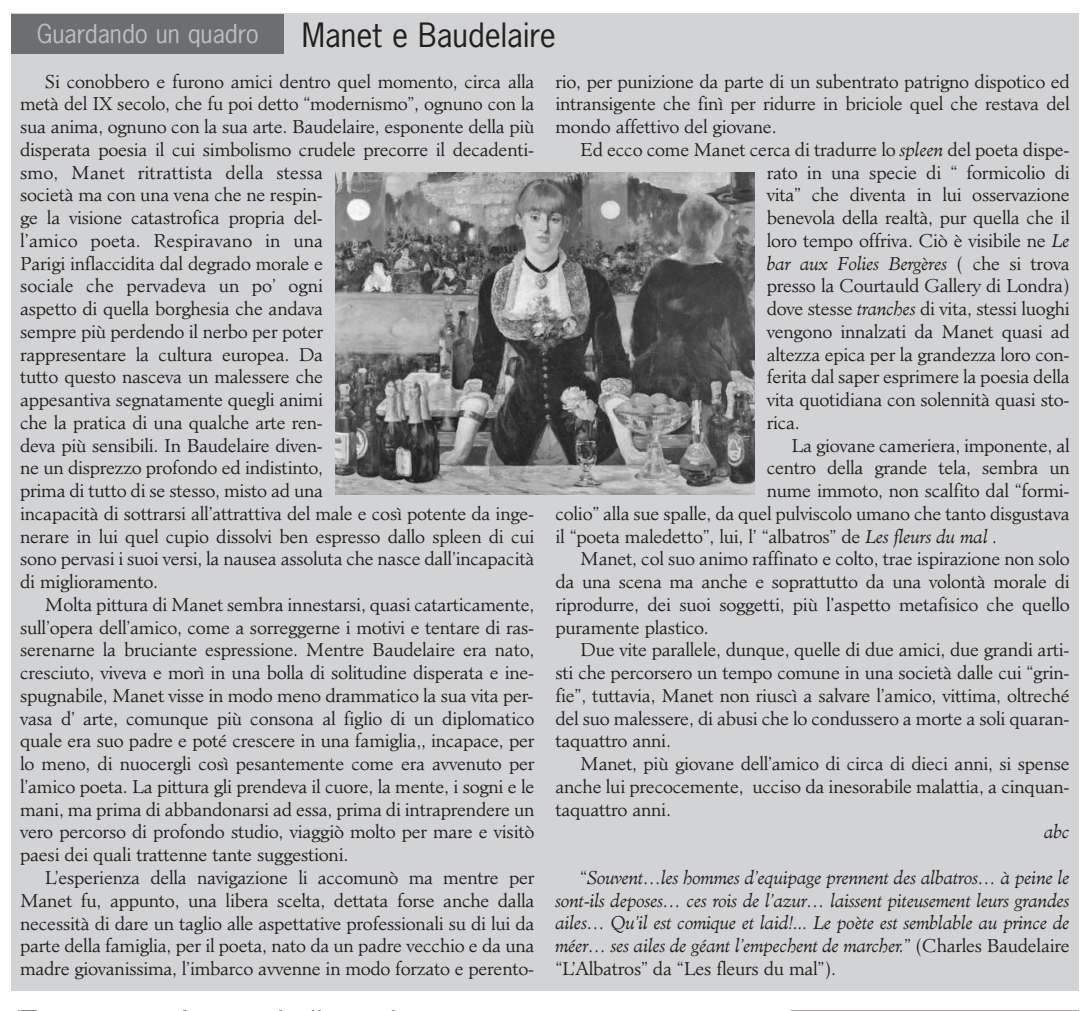
<style>
.page{position:relative;width:1090px;height:1011px;background:#fff}
.page>*{position:absolute;margin:0;border:0;box-sizing:border-box;transform-origin:0 0}
.t1{font:31.5px "News Gothic";color:#231f20}
.t2{font:24.5px "News Gothic";color:#bcbec0}
.t3{font:300 18.03px/22.8px "Minister";letter-spacing:-.015em;color:#231f20;text-align:justify}
.t4{font:italic 300 18.03px/22.8px "Minister";letter-spacing:-.015em;color:#231f20;text-align:justify}
.s1{font-style:italic}
.s2{font-style:normal}
</style>
<div class="page">
<div style="left:11px;top:14px;width:1067px;height:977px;background:#d1d3d4"></div>
<div style="left:11px;top:14px;width:273px;height:39px;background:#6d6e70"></div>
<img style="left:335px;top:173px;width:419px;height:322px">
<hr style="left:571px;top:1010px;width:196px;height:1px;background:#6d6e70">
<svg style="left:790px;top:1010px;width:288px;height:1px"></svg>
<h2 class="t2" style="left:37px;top:24px;width:223px">Guardando un quadro</h2>
<h1 class="t1" style="left:302px;top:22px;width:255px">Manet e Baudelaire</h1>
<p class="t3" style="left:20px;top:71px;width:516px;text-align:left;text-indent:25px">Si conobbero e furono amici dentro quel momento, circa alla metà del IX secolo, che fu poi detto “modernismo”, ognuno con la sua anima, ognuno con la sua arte. Baudelaire, esponente della più disperata poesia il cui simbolismo crudele precorre il decadenti&shy;smo, Manet ritrattista della stessa<br>società ma con una vena che ne respin-<br>ge la visione catastrofica propria del-<br>l’amico poeta. Respiravano in una<br>Parigi inflaccidita dal degrado morale e<br>sociale che pervadeva un po’ ogni<br>aspetto di quella borghesia che andava<br>sempre più perdendo il nerbo per poter<br>rappresentare la cultura europea. Da<br>tutto questo nasceva un malessere che<br>appesantiva segnatamente quegli animi<br>che la pratica di una qualche arte ren-<br>deva più sensibili. In Baudelaire diven-<br>ne un disprezzo profondo ed indistinto,<br>prima di tutto di se stesso, misto ad una<br>incapacità di sottrarsi all’attrattiva del male e così potente da inge&shy;nerare in lui quel cupio dissolvi ben espresso dallo spleen di cui sono pervasi i suoi versi, la nausea assoluta che nasce dall’incapacità di miglioramento.</p>
<p class="t3" style="left:20px;top:594px;width:516px;text-indent:25px">Molta pittura di Manet sembra innestarsi, quasi catarticamente, sull’opera dell’amico, come a sorreggerne i motivi e tentare di ras&shy;serenarne la bruciante espressione. Mentre Baudelaire era nato, cresciuto, viveva e morì in una bolla di solitudine disperata e ine&shy;spugnabile, Manet visse in modo meno drammatico la sua vita per&shy;vasa d’ arte, comunque più consona al figlio di un diplomatico quale era suo padre e poté crescere in una famiglia,, incapace, per lo meno, di nuocergli così pesantemente come era avvenuto per l’amico poeta. La pittura gli prendeva il cuore, la mente, i sogni e le mani, ma prima di abbandonarsi ad essa, prima di intraprendere un vero percorso di profondo studio, viaggiò molto per mare e visitò paesi dei quali trattenne tante suggestioni.</p>
<p class="t3" style="left:20px;top:867px;width:516px;text-indent:25px">L’esperienza della navigazione li accomunò ma mentre per Manet fu, appunto, una libera scelta, dettata forse anche dalla necessità di dare un taglio alle aspettative professionali su di lui da parte della famiglia, per il poeta, nato da un padre vecchio e da una madre giovanissima, l’imbarco avvenne in modo forzato e perento-</p>
<p class="t3" style="left:555px;top:71px;width:515px">rio, per punizione da parte di un subentrato patrigno dispotico ed intransigente che finì per ridurre in briciole quel che restava del mondo affettivo del giovane.</p>
<p class="t3" style="left:766px;top:139px;width:304px;text-indent:-186px">Ed ecco come Manet cerca di tradurre lo <span class="s1">spleen</span> del poeta dispe&shy;rato in una specie di “ formicolio di vita” che diventa in lui osservazione benevola della realtà, pur quella che il loro tempo offriva. Ciò è visibile ne <span class="s1">Le bar aux Folies Bergères</span> ( che si trova presso la Courtauld Gallery di Londra) dove stesse <span class="s1">tranches</span> di vita, stessi luoghi vengono innalzati da Manet quasi ad altezza epica per la grandezza loro con&shy;ferita dal saper esprimere la poesia della vita quotidiana con solennità quasi sto&shy;rica.</p>
<p class="t3" style="left:791px;top:435px;width:280px">La giovane cameriera, imponente, al</p>
<p class="t3" style="left:766px;top:458px;width:304px">centro della grande tela, sembra un</p>
<p class="t3" style="left:766px;top:481px;width:304px">nume immoto, non scalfito dal “formi-</p>
<p class="t3" style="left:555px;top:503px;width:515px">colio” alla sue spalle, da quel pulviscolo umano che tanto disgustava</p>
<p class="t3" style="left:555px;top:526px;width:444px">il “poeta maledetto”, lui, l’ “albatros” de <span class="s1">Les fleurs du mal .</span></p>
<p class="t3" style="left:580px;top:549px;width:491px">Manet, col suo animo raffinato e colto, trae ispirazione non solo</p>
<p class="t3" style="left:555px;top:572px;width:515px">da una scena ma anche e soprattutto da una volontà morale di</p>
<p class="t3" style="left:555px;top:594px;width:515px">riprodurre, dei suoi soggetti, più l’aspetto metafisico che quello</p>
<p class="t3" style="left:555px;top:617px;width:155px">puramente plastico.</p>
<p class="t3" style="left:580px;top:640px;width:490px">Due vite parallele, dunque, quelle di due amici, due grandi arti-</p>
<p class="t3" style="left:555px;top:663px;width:515px">sti che percorsero un tempo comune in una società dalle cui “grin-</p>
<p class="t3" style="left:555px;top:685px;width:515px">fie”, tuttavia, Manet non riuscì a salvare l’amico, vittima, oltreché</p>
<p class="t3" style="left:555px;top:708px;width:515px">del suo malessere, di abusi che lo condussero a morte a soli quaran-</p>
<p class="t3" style="left:555px;top:731px;width:117px">taquattro anni.</p>
<p class="t3" style="left:580px;top:754px;width:491px">Manet, più giovane dell’amico di circa di dieci anni, si spense</p>
<p class="t3" style="left:555px;top:776px;width:515px">anche lui precocemente, ucciso da inesorabile malattia, a cinquan-</p>
<p class="t3" style="left:555px;top:799px;width:117px">taquattro anni.</p>
<p class="t4" style="left:1043px;top:822px;width:27px">abc</p>
<p class="t4" style="left:555px;top:867px;width:516px;text-indent:25px"><span class="s2">“</span>Souvent…les hommes d’equipage prennent des albatros… à peine le sont-ils deposes… ces rois de l’azur… laissent piteusement leurs grandes ailes… Qu’il est comique et laid!... Le poète est semblable au prince de méer… ses ailes de géant l’empechent de marcher.<span class="s2">” (Charles Baudelaire “L’Albatros” da “Les fleurs du mal”).</span></p>
</div>
